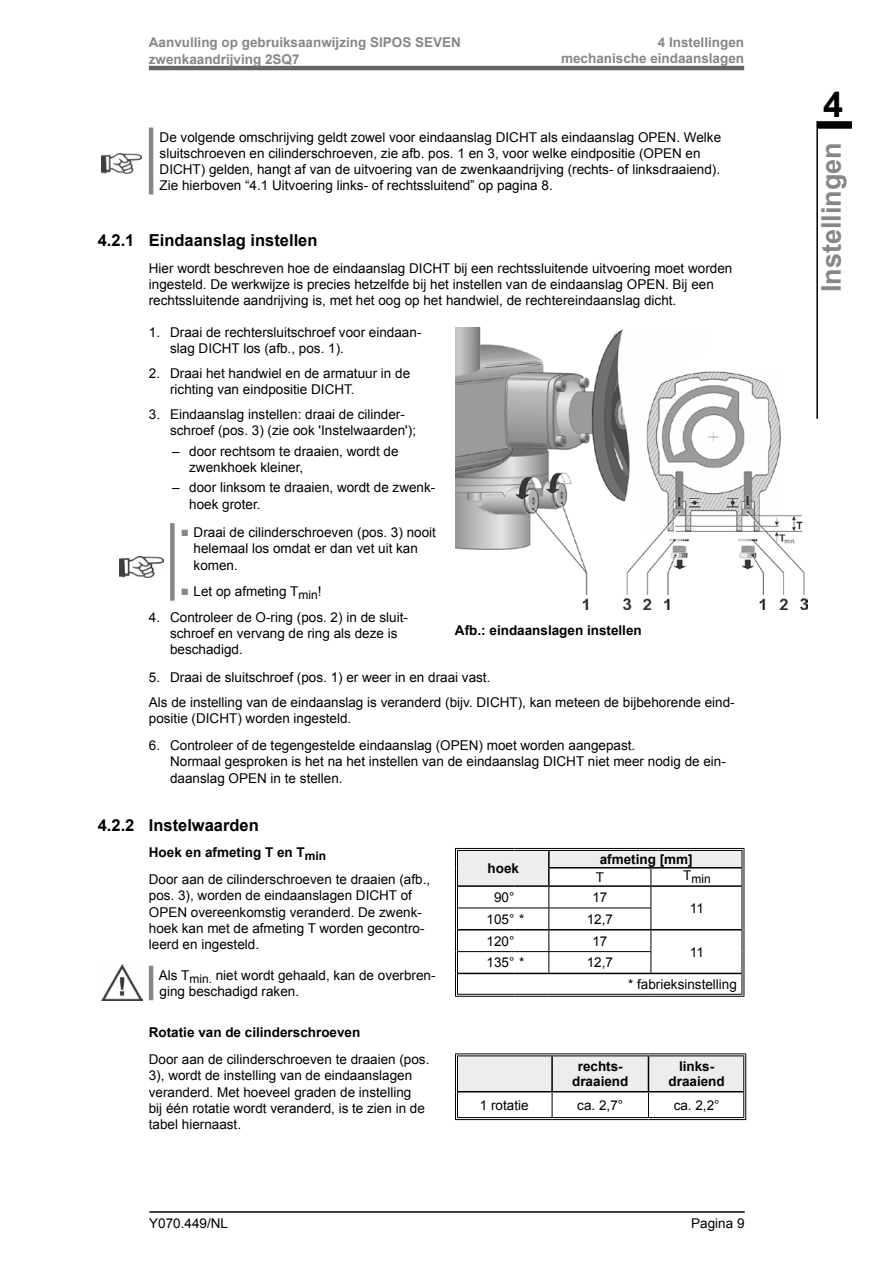
<style>
.page{position:relative;width:893px;height:1263px;background:#fff}
.page>*{position:absolute;margin:0;border:0;box-sizing:border-box;transform-origin:0 0}
.t1{font:700 36px "Arial";color:#000}
.t2{font:700 27px "Arial";color:#878787}
.t3{font:700 16.5px "Arial";color:#000}
.t4{font:13.5px/16.2px "Arial";color:#000}
.t5{font:700 13.5px/15px "Arial";color:#000;text-align:center}
.t6{font:700 13.5px/16.5px "Arial";color:#878787}
.t7{font:12px "Arial";color:#000}
.s1{color:#878787}
.s2{font-weight:700}
</style>
<div class="page">
<hr style="left:149px;top:1211px;width:596px;height:2px;background:#000">
<hr style="left:149px;top:66px;width:595px;height:4px;background:#666">
<div style="left:817px;top:121px;width:35px;height:8px;background:#000"></div>
<hr style="left:816px;top:121px;width:2px;height:298px;background:#000">
<hr style="left:149px;top:128px;width:4px;height:66px;background:#878787">
<img style="left:102px;top:154px;width:39px;height:19px">
<div style="left:170px;top:523px;width:5px;height:78px;background:#878787"></div>
<img style="left:455px;top:327px;width:353px;height:283px">
<img style="left:119px;top:556px;width:45px;height:22px">
<hr style="left:149px;top:966px;width:4px;height:34px;background:#878787">
<hr style="left:549px;top:848px;width:102px;height:1px;background:#000">
<hr style="left:651px;top:848px;width:93px;height:1px;background:#000">
<hr style="left:455px;top:848px;width:59px;height:1px;background:#000">
<hr style="left:514px;top:848px;width:35px;height:1px;background:#000">
<svg style="left:455px;top:849px;width:289px;height:147px"></svg>
<hr style="left:457px;top:994px;width:57px;height:1px;background:#000">
<hr style="left:455px;top:996px;width:59px;height:1px;background:#000">
<hr style="left:514px;top:994px;width:35px;height:1px;background:#000">
<hr style="left:514px;top:996px;width:35px;height:1px;background:#000">
<hr style="left:549px;top:994px;width:102px;height:1px;background:#000">
<hr style="left:549px;top:996px;width:102px;height:1px;background:#000">
<hr style="left:651px;top:994px;width:91px;height:1px;background:#000">
<hr style="left:651px;top:996px;width:93px;height:1px;background:#000">
<img style="left:101px;top:965px;width:41px;height:35px">
<hr style="left:455px;top:1053px;width:97px;height:1px;background:#000">
<hr style="left:455px;top:1054px;width:1px;height:38px;background:#000">
<hr style="left:552px;top:1053px;width:96px;height:1px;background:#000">
<hr style="left:648px;top:1053px;width:98px;height:1px;background:#000">
<hr style="left:745px;top:1054px;width:1px;height:38px;background:#000">
<svg style="left:455px;top:1055px;width:291px;height:64px"></svg>
<hr style="left:457px;top:1117px;width:95px;height:1px;background:#000">
<hr style="left:455px;top:1119px;width:97px;height:1px;background:#000">
<hr style="left:552px;top:1117px;width:96px;height:1px;background:#000">
<hr style="left:552px;top:1119px;width:96px;height:1px;background:#000">
<hr style="left:648px;top:1117px;width:96px;height:1px;background:#000">
<hr style="left:648px;top:1119px;width:98px;height:1px;background:#000">
<p class="t6" style="left:149px;top:35px;width:314px">Aanvulling op gebruiksaanwijzing SIPOS SEVEN zwenkaandrijving 2SQ7</p>
<p class="t6" style="left:561px;top:35px;width:185px;text-align:right">4 Instellingen<br>mechanische eindaanslagen</p>
<p class="t4" style="left:160px;top:129px;width:563px">De volgende omschrijving geldt zowel voor eindaanslag DICHT als eindaanslag OPEN. Welke sluitschroeven en cilinderschroeven, zie afb. pos. 1 en 3, voor welke eindpositie (OPEN en DICHT) gelden, hangt af van de uitvoering van de zwenkaandrijving (rechts- of linksdraaiend).<br>Zie hierboven “4.1 Uitvoering links- of rechtssluitend” op pagina 8.</p>
<p class="t3" style="left:98px;top:229px;width:221px">4.2.1 Eindaanslag instellen</p>
<p class="t4" style="left:149px;top:260px;width:585px">Hier wordt beschreven hoe de eindaanslag DICHT bij een rechtssluitende uitvoering moet worden ingesteld. De werkwijze is precies hetzelfde bij het instellen van de eindaanslag OPEN. Bij een rechtssluitende aandrijving is, met het oog op het handwiel, de rechtereindaanslag dicht.</p>
<p class="t4" style="left:170px;top:325px;width:253px;text-indent:-21px">1. Draai de rechtersluitschroef voor eindaan&shy;slag DICHT los (afb., pos. 1).</p>
<p class="t4" style="left:170px;top:365px;width:242px;text-indent:-21px">2. Draai het handwiel en de armatuur in de richting van eindpositie DICHT.</p>
<p class="t4" style="left:170px;top:406px;width:247px;text-indent:-21px">3. Eindaanslag instellen: draai de cilinder&shy;schroef (pos. 3) (zie ook 'Instelwaarden');</p>
<p class="t4" style="left:189px;top:443px;width:211px;text-indent:-17px">– door rechtsom te draaien, wordt de zwenkhoek kleiner,</p>
<p class="t4" style="left:189px;top:480px;width:248px;text-indent:-17px">– door linksom te draaien, wordt de zwenk&shy;hoek groter.</p>
<p class="t4" style="left:194px;top:524px;width:244px;text-indent:-13px"><span class="s1">■</span> Draai de cilinderschroeven (pos. 3) nooit helemaal los omdat er dan vet uit kan komen.</p>
<p class="t4" style="left:181px;top:584px;width:142px"><span class="s1">■</span> Let op afmeting T<sub>min</sub>!</p>
<p class="t4" style="left:170px;top:609px;width:239px;text-indent:-21px">4. Controleer de O-ring (pos. 2) in de sluit&shy;schroef en vervang de ring als deze is beschadigd.</p>
<p class="t5" style="left:455px;top:623px;width:188px">Afb.: eindaanslagen instellen</p>
<p class="t4" style="left:149px;top:665px;width:587px;line-height:24.8px">5. Draai de sluitschroef (pos. 1) er weer in en draai vast.<br>Als de instelling van de eindaanslag is veranderd (bijv. DICHT), kan meteen de bijbehorende eind-</p>
<p class="t4" style="left:149px;top:711px;width:204px">positie (DICHT) worden ingesteld.</p>
<p class="t4" style="left:170px;top:737px;width:557px;text-indent:-21px">6. Controleer of de tegengestelde eindaanslag (OPEN) moet worden aangepast.<br>Normaal gesproken is het na het instellen van de eindaanslag DICHT niet meer nodig de ein&shy;daanslag OPEN in te stellen.</p>
<p class="t3" style="left:98px;top:814px;width:163px">4.2.2 Instelwaarden</p>
<p class="t4" style="left:149px;top:839px;width:283px;line-height:26.8px"><span class="s2">Hoek en afmeting T en T</span><sub>min<br></sub>Door aan de cilinderschroeven te draaien (afb.,</p>
<p class="t4" style="left:149px;top:888px;width:277px">pos. 3), worden de eindaanslagen DICHT of OPEN overeenkomstig veranderd. De zwenk&shy;hoek kan met de afmeting T worden gecontro&shy;leerd en ingesteld.</p>
<p class="t4" style="left:159px;top:967px;width:278px">Als T<sub>min.</sub> niet wordt gehaald, kan de overbren&shy;ging beschadigd raken.</p>
<p class="t5" style="left:149px;top:1025px;width:213px">Rotatie van de cilinderschroeven</p>
<p class="t4" style="left:149px;top:1051px;width:282px">Door aan de cilinderschroeven te draaien (pos.<br>3), wordt de instelling van de eindaanslagen veranderd. Met hoeveel graden de instelling<br>bij één rotatie wordt veranderd, is te zien in de tabel hiernaast.</p>
<p class="t5" style="left:600px;top:852px;width:95px">afmeting [mm]</p>
<p class="t4" style="left:596px;top:869px;width:10px">T</p>
<p class="t7" style="left:683px;top:871px;width:29px"><sup>T</sup>min</p>
<p class="t5" style="left:488px;top:861px;width:33px">hoek</p>
<p class="t4" style="left:494px;top:889px;width:22px">90°</p>
<p class="t4" style="left:592px;top:889px;width:17px">17</p>
<p class="t4" style="left:690px;top:900px;width:16px">11</p>
<p class="t4" style="left:487px;top:911px;width:39px">105° *</p>
<p class="t4" style="left:587px;top:911px;width:28px">12,7</p>
<p class="t4" style="left:487px;top:933px;width:29px">120°</p>
<p class="t4" style="left:592px;top:933px;width:17px">17</p>
<p class="t4" style="left:690px;top:944px;width:16px">11</p>
<p class="t4" style="left:487px;top:955px;width:39px">135° *</p>
<p class="t4" style="left:587px;top:955px;width:28px">12,7</p>
<p class="t4" style="left:628px;top:976px;width:110px">* fabrieksinstelling</p>
<p class="t5" style="left:572px;top:1059px;width:58px">rechts&shy;draaiend</p>
<p class="t5" style="left:668px;top:1059px;width:58px">links&shy;draaiend</p>
<p class="t4" style="left:480px;top:1097px;width:50px">1 rotatie</p>
<p class="t4" style="left:577px;top:1097px;width:47px">ca. 2,7°</p>
<p class="t4" style="left:674px;top:1097px;width:47px">ca. 2,2°</p>
<p class="t4" style="left:149px;top:1215px;width:80px">Y070.449/NL</p>
<p class="t4" style="left:691px;top:1215px;width:55px">Pagina 9</p>
<h1 class="t1" style="left:823px;top:80px;width:22px">4</h1>
<h2 class="t2" style="left:813px;top:292px;width:152px;rotate:-90deg">Instellingen</h2>
</div>
